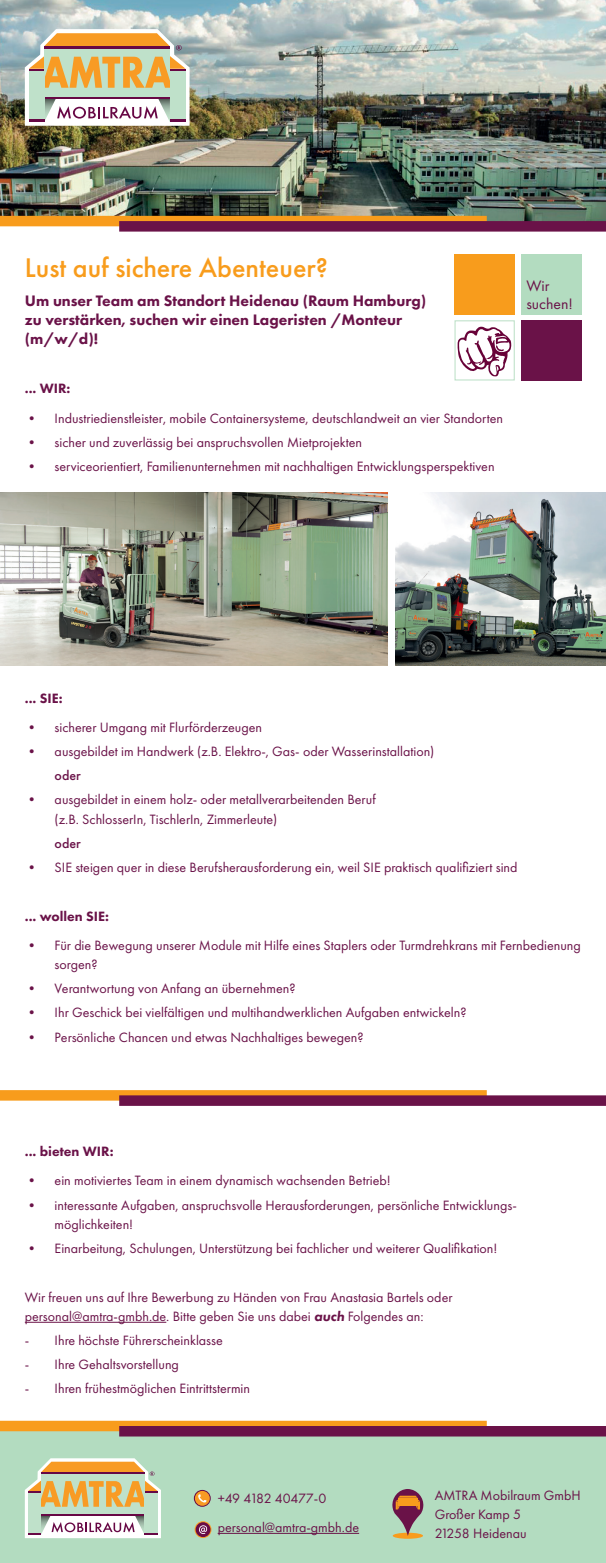
<style>
.page{position:relative;width:606px;height:1563px;background:#fff}
.page>*{position:absolute;margin:0;border:0;box-sizing:border-box;transform-origin:0 0}
.t1{font:500 28px "Futura PT";color:#f89c1c}
.t2{font:800 15.75px/18.9px "Futura PT";color:#6a1248}
.t3{font:15.75px/17.5px "Futura PT";color:#6a1248}
.t4{font:14px/19.2px "Futura PT";color:#6a1248}
.t5{font:800 14px "Futura PT";color:#6a1248}
.t6{font:500 14px "Futura PT";color:#6a1248}
.s1{font-weight:800;font-style:italic}
</style>
<div class="page">
<img style="left:0;top:0;width:605px;height:221px">
<img style="left:0;top:492px;width:387px;height:174px">
<svg style="left:25px;top:29px;width:164px;height:97px"></svg>
<div style="left:29px;top:71px;width:15px;height:48px;background:#bfe1ca"></div>
<div style="left:170px;top:71px;width:15px;height:48px;background:#bfe1ca"></div>
<hr style="left:25px;top:1322px;width:141px;height:1px;background:#6a1248">
<div style="left:520px;top:254px;width:60px;height:60px;background:#b3dcc0"></div>
<div style="left:454px;top:254px;width:60px;height:60px;background:#f89c1c"></div>
<div style="left:520px;top:320px;width:60px;height:60px;background:#6a1248"></div>
<div style="left:454px;top:320px;width:60px;height:60px;border:1px solid #c0e2ca"></div>
<svg style="left:457px;top:327px;width:54px;height:50px"></svg>
<div style="left:0;top:216px;width:486px;height:10px;background:#f89c1c"></div>
<div style="left:119px;top:221px;width:486px;height:11px;background:#6a1248"></div>
<div style="left:0;top:1090px;width:486px;height:10px;background:#f89c1c"></div>
<div style="left:119px;top:1095px;width:486px;height:11px;background:#6a1248"></div>
<div style="left:0;top:1427px;width:605px;height:136px;background:#b3dcc0"></div>
<svg style="left:25px;top:1458px;width:136px;height:80px"></svg>
<div style="left:28px;top:1493px;width:13px;height:39px;background:#bfe1ca"></div>
<div style="left:145px;top:1493px;width:13px;height:39px;background:#bfe1ca"></div>
<hr style="left:217px;top:1533px;width:142px;height:1px;background:#6a1248">
<svg style="left:194px;top:1490px;width:16px;height:16px"></svg>
<div style="left:195px;top:1491px;width:15px;height:14px;background:#f89b24;border-radius:50%"></div>
<svg style="left:198px;top:1494px;width:8px;height:8px"></svg>
<svg style="left:194px;top:1521px;width:17px;height:17px"></svg>
<div style="left:195px;top:1522px;width:15px;height:15px;background:#680c46;border-radius:50%"></div>
<svg style="left:199px;top:1525px;width:8px;height:9px"></svg>
<div style="left:392px;top:1532px;width:30px;height:6px;background:#f89c1c;border-radius:50%"></div>
<svg style="left:392px;top:1489px;width:31px;height:47px"></svg>
<div style="left:398px;top:1498px;width:19px;height:8px;background:#f89c1c"></div>
<div style="left:0;top:1420px;width:486px;height:11px;background:#f89c1c"></div>
<div style="left:119px;top:1426px;width:486px;height:10px;background:#6a1248"></div>
<img style="left:395px;top:492px;width:210px;height:174px">
<h1 class="t1" style="left:25px;top:251px;width:304px">Lust auf sichere Abenteuer?</h1>
<p class="t2" style="left:25px;top:291px;width:402px">Um unser Team am Standort Heidenau (Raum Hamburg) zu verstärken, suchen wir einen Lageristen /Monteur (m/w/d)!</p>
<p class="t5" style="left:25px;top:380px;width:47px">... WIR:</p>
<p class="t4" style="left:25px;top:408px;width:479px">• Industriedienstleister, mobile Containersysteme, deutschlandweit an vier Standorten</p>
<p class="t4" style="left:25px;top:432px;width:338px">• sicher und zuverlässig bei anspruchsvollen Mietprojekten</p>
<p class="t4" style="left:25px;top:457px;width:471px">• serviceorientiert, Familienunternehmen mit nachhaltigen Entwicklungsperspektiven</p>
<p class="t3" style="left:526px;top:277px;width:48px">Wir suchen!</p>
<p class="t5" style="left:25px;top:689px;width:39px">... SIE:</p>
<p class="t4" style="left:25px;top:717px;width:238px">• sicherer Umgang mit Flurförderzeugen</p>
<p class="t4" style="left:25px;top:741px;width:411px">• ausgebildet im Handwerk (z.B. Elektro-, Gas- oder Wasserinstallation)</p>
<p class="t6" style="left:55px;top:767px;width:28px">oder</p>
<p class="t4" style="left:55px;top:790px;width:322px;text-indent:-30px">• ausgebildet in einem holz- oder metallverarbeitenden Beruf (z.B. SchlosserIn, TischlerIn, Zimmerleute)</p>
<p class="t6" style="left:55px;top:835px;width:28px">oder</p>
<p class="t4" style="left:25px;top:858px;width:494px">• SIE steigen quer in diese Berufsherausforderung ein, weil SIE praktisch qualifiziert sind</p>
<p class="t5" style="left:25px;top:907px;width:86px">... wollen SIE:</p>
<p class="t4" style="left:55px;top:935px;width:527px;text-indent:-30px">• Für die Bewegung unserer Module mit Hilfe eines Staplers oder Turmdrehkrans mit Fernbedienung sorgen?</p>
<p class="t4" style="left:25px;top:979px;width:272px">• Verantwortung von Anfang an übernehmen?</p>
<p class="t4" style="left:25px;top:1003px;width:443px">• Ihr Geschick bei vielfältigen und multihandwerklichen Aufgaben entwickeln?</p>
<p class="t4" style="left:25px;top:1027px;width:340px">• Persönliche Chancen und etwas Nachhaltiges bewegen?</p>
<p class="t5" style="left:25px;top:1143px;width:90px">... bieten WIR:</p>
<p class="t4" style="left:25px;top:1171px;width:367px">• ein motiviertes Team in einem dynamisch wachsenden Betrieb!</p>
<p class="t4" style="left:55px;top:1195px;width:463px;text-indent:-30px">• interessante Aufgaben, anspruchsvolle Herausforderungen, persönliche Entwicklungs&shy;möglichkeiten!</p>
<p class="t4" style="left:25px;top:1238px;width:474px">• Einarbeitung, Schulungen, Unterstützung bei fachlicher und weiterer Qualifikation!</p>
<p class="t4" style="left:25px;top:1287px;width:429px">Wir freuen uns auf Ihre Bewerbung zu Händen von Frau Anastasia Bartels oder personal@amtra-gmbh.de. Bitte geben Sie uns dabei <span class="s1">auch</span> Folgendes an:</p>
<p class="t4" style="left:25px;top:1330px;width:199px">- Ihre höchste Führerscheinklasse</p>
<p class="t4" style="left:25px;top:1355px;width:155px">- Ihre Gehaltsvorstellung</p>
<p class="t4" style="left:25px;top:1379px;width:227px">- Ihren frühestmöglichen Eintrittstermin</p>
<p class="t4" style="left:217px;top:1483px;width:143px;line-height:29.2px">+49 4182 40477-0 personal@amtra-gmbh.de</p>
<p class="t4" style="left:434px;top:1485px;width:147px">AMTRA Mobilraum GmbH<br>Großer Kamp 5<br>21258 Heidenau</p>
</div>
